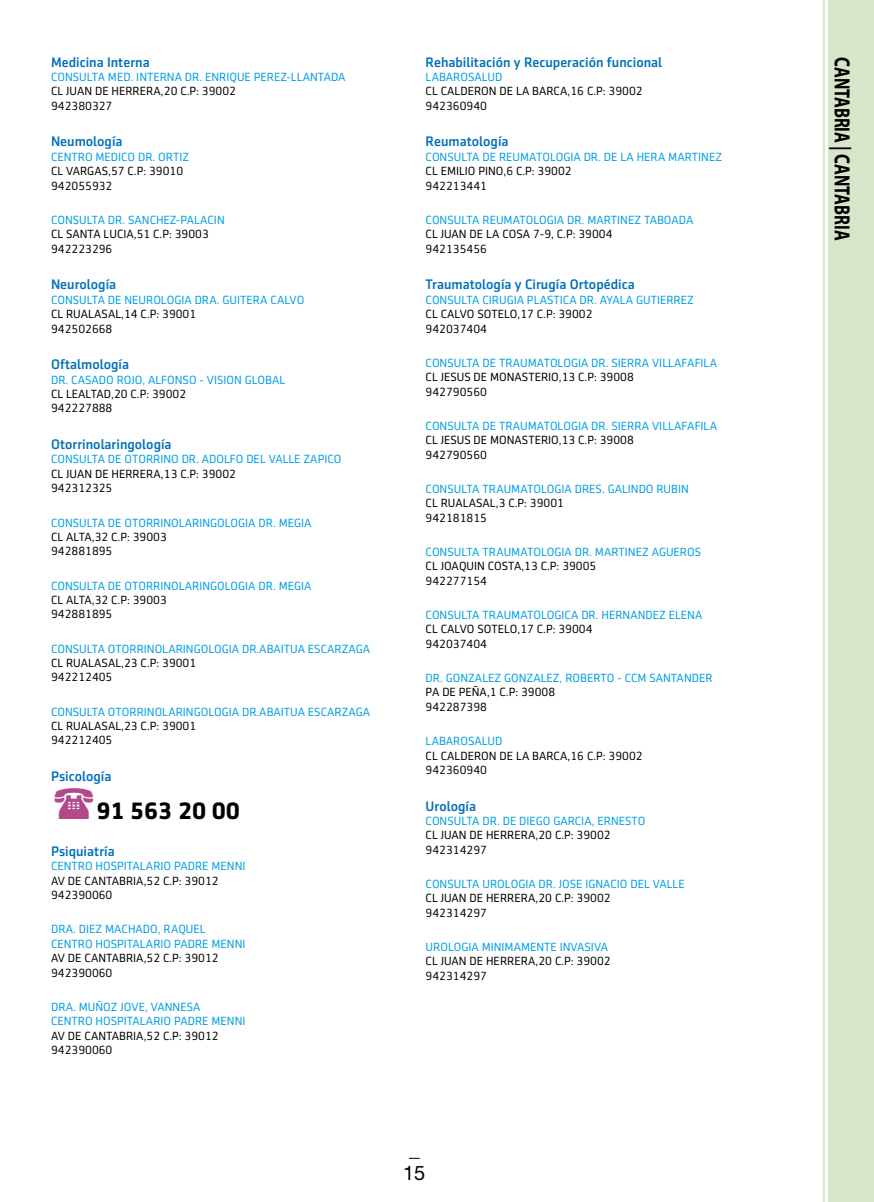
<style>
.page{position:relative;width:874px;height:1202px;background:#fff}
.page>*{position:absolute;margin:0;border:0;box-sizing:border-box;transform-origin:0 0}
.ICONO{font:700 24px "Sentico Sans DT";letter-spacing:-.005em;color:#000}
.t1{font:700 22px "Myriad Pro";color:#000;scale:.75 1}
.t2{font:20px "Helvetica Neue LT Std";color:#000}
.NOMBRE_ESPECIALIDAD{font:500 14px "Sentico Sans DT";color:#0070ba}
.TEXTO_ENTIDAD{font:12px "Sentico Sans DT";color:#009fe3}
.DOMICILIO{font:12px "Sentico Sans DT";color:#000}
.TELEFONO{font:12px "Sentico Sans DT";color:#000}
.CENTRO{font:12px "Sentico Sans DT";color:#009fe3}
</style>
<div class="page">
<div style="left:828px;top:0;width:45px;height:1202px;background:#d7e6c8"></div>
<hr style="left:822px;top:0;width:2px;height:1202px;background:#d7e6c8">
<p class="NOMBRE_ESPECIALIDAD" style="left:51px;top:54px;width:100px">Medicina Interna</p>
<p class="TEXTO_ENTIDAD" style="left:51px;top:70px;width:296px">CONSULTA MED. INTERNA DR. ENRIQUE PEREZ-LLANTADA</p>
<p class="DOMICILIO" style="left:51px;top:85px;width:186px">CL JUAN DE HERRERA,20 C.P: 39002</p>
<p class="TELEFONO" style="left:51px;top:99px;width:63px">942380327</p>
<p class="NOMBRE_ESPECIALIDAD" style="left:51px;top:134px;width:73px">Neumología</p>
<p class="TEXTO_ENTIDAD" style="left:51px;top:150px;width:139px">CENTRO MEDICO DR. ORTIZ</p>
<p class="DOMICILIO" style="left:51px;top:165px;width:133px">CL VARGAS,57 C.P: 39010</p>
<p class="TELEFONO" style="left:51px;top:179px;width:63px">942055932</p>
<p class="TEXTO_ENTIDAD" style="left:51px;top:213px;width:175px">CONSULTA DR. SANCHEZ-PALACIN</p>
<p class="DOMICILIO" style="left:51px;top:228px;width:159px">CL SANTA LUCIA,51 C.P: 39003</p>
<p class="TELEFONO" style="left:51px;top:242px;width:63px">942223296</p>
<p class="NOMBRE_ESPECIALIDAD" style="left:51px;top:277px;width:67px">Neurología</p>
<p class="TEXTO_ENTIDAD" style="left:51px;top:293px;width:255px">CONSULTA DE NEUROLOGIA DRA. GUITERA CALVO</p>
<p class="DOMICILIO" style="left:51px;top:308px;width:147px">CL RUALASAL,14 C.P: 39001</p>
<p class="TELEFONO" style="left:51px;top:322px;width:63px">942502668</p>
<p class="NOMBRE_ESPECIALIDAD" style="left:51px;top:357px;width:79px">Oftalmología</p>
<p class="TEXTO_ENTIDAD" style="left:51px;top:373px;width:235px">DR. CASADO ROJO, ALFONSO - VISION GLOBAL</p>
<p class="DOMICILIO" style="left:51px;top:387px;width:137px">CL LEALTAD,20 C.P: 39002</p>
<p class="TELEFONO" style="left:51px;top:402px;width:63px">942227888</p>
<p class="NOMBRE_ESPECIALIDAD" style="left:51px;top:436px;width:122px">Otorrinolaringología</p>
<p class="TEXTO_ENTIDAD" style="left:51px;top:453px;width:291px">CONSULTA DE OTORRINO DR. ADOLFO DEL VALLE ZAPICO</p>
<p class="DOMICILIO" style="left:51px;top:467px;width:186px">CL JUAN DE HERRERA,13 C.P: 39002</p>
<p class="TELEFONO" style="left:51px;top:482px;width:63px">942312325</p>
<p class="TEXTO_ENTIDAD" style="left:51px;top:516px;width:262px">CONSULTA DE OTORRINOLARINGOLOGIA DR. MEGIA</p>
<p class="DOMICILIO" style="left:51px;top:530px;width:117px">CL ALTA,32 C.P: 39003</p>
<p class="TELEFONO" style="left:51px;top:545px;width:63px">942881895</p>
<p class="TEXTO_ENTIDAD" style="left:51px;top:579px;width:262px">CONSULTA DE OTORRINOLARINGOLOGIA DR. MEGIA</p>
<p class="DOMICILIO" style="left:51px;top:593px;width:117px">CL ALTA,32 C.P: 39003</p>
<p class="TELEFONO" style="left:51px;top:608px;width:63px">942881895</p>
<p class="TEXTO_ENTIDAD" style="left:51px;top:642px;width:320px">CONSULTA OTORRINOLARINGOLOGIA DR.ABAITUA ESCARZAGA</p>
<p class="DOMICILIO" style="left:51px;top:656px;width:147px">CL RUALASAL,23 C.P: 39001</p>
<p class="TELEFONO" style="left:51px;top:671px;width:63px">942212405</p>
<p class="TEXTO_ENTIDAD" style="left:51px;top:705px;width:320px">CONSULTA OTORRINOLARINGOLOGIA DR.ABAITUA ESCARZAGA</p>
<p class="DOMICILIO" style="left:51px;top:719px;width:147px">CL RUALASAL,23 C.P: 39001</p>
<p class="TELEFONO" style="left:51px;top:734px;width:63px">942212405</p>
<p class="NOMBRE_ESPECIALIDAD" style="left:51px;top:768px;width:62px">Psicología</p>
<p class="ICONO" style="left:96px;top:797px;width:145px">91 563 20 00</p>
<p class="NOMBRE_ESPECIALIDAD" style="left:51px;top:843px;width:65px">Psiquiatría</p>
<p class="TEXTO_ENTIDAD" style="left:51px;top:860px;width:196px">CENTRO HOSPITALARIO PADRE MENNI</p>
<p class="DOMICILIO" style="left:51px;top:874px;width:169px">AV DE CANTABRIA,52 C.P: 39012</p>
<p class="TELEFONO" style="left:51px;top:888px;width:63px">942390060</p>
<p class="TEXTO_ENTIDAD" style="left:51px;top:923px;width:156px">DRA. DIEZ MACHADO, RAQUEL</p>
<p class="CENTRO" style="left:51px;top:937px;width:196px">CENTRO HOSPITALARIO PADRE MENNI</p>
<p class="DOMICILIO" style="left:51px;top:951px;width:169px">AV DE CANTABRIA,52 C.P: 39012</p>
<p class="TELEFONO" style="left:51px;top:966px;width:63px">942390060</p>
<p class="TEXTO_ENTIDAD" style="left:51px;top:1000px;width:151px">DRA. MUÑOZ JOVE, VANNESA</p>
<p class="CENTRO" style="left:51px;top:1015px;width:196px">CENTRO HOSPITALARIO PADRE MENNI</p>
<p class="DOMICILIO" style="left:51px;top:1029px;width:169px">AV DE CANTABRIA,52 C.P: 39012</p>
<p class="TELEFONO" style="left:51px;top:1043px;width:63px">942390060</p>
<p class="NOMBRE_ESPECIALIDAD" style="left:425px;top:54px;width:238px">Rehabilitación y Recuperación funcional</p>
<p class="TEXTO_ENTIDAD" style="left:425px;top:70px;width:78px">LABAROSALUD</p>
<p class="DOMICILIO" style="left:425px;top:85px;width:218px">CL CALDERON DE LA BARCA,16 C.P: 39002</p>
<p class="TELEFONO" style="left:425px;top:99px;width:63px">942360940</p>
<p class="NOMBRE_ESPECIALIDAD" style="left:425px;top:134px;width:84px">Reumatología</p>
<p class="TEXTO_ENTIDAD" style="left:425px;top:150px;width:298px">CONSULTA DE REUMATOLOGIA DR. DE LA HERA MARTINEZ</p>
<p class="DOMICILIO" style="left:425px;top:165px;width:147px">CL EMILIO PINO,6 C.P: 39002</p>
<p class="TELEFONO" style="left:425px;top:179px;width:63px">942213441</p>
<p class="TEXTO_ENTIDAD" style="left:425px;top:213px;width:269px">CONSULTA REUMATOLOGIA DR. MARTINEZ TABOADA</p>
<p class="DOMICILIO" style="left:425px;top:228px;width:188px">CL JUAN DE LA COSA 7-9, C.P: 39004</p>
<p class="TELEFONO" style="left:425px;top:242px;width:63px">942135456</p>
<p class="NOMBRE_ESPECIALIDAD" style="left:425px;top:277px;width:210px">Traumatología y Cirugía Ortopédica</p>
<p class="TEXTO_ENTIDAD" style="left:425px;top:293px;width:269px">CONSULTA CIRUGIA PLASTICA DR. AYALA GUTIERREZ</p>
<p class="DOMICILIO" style="left:425px;top:308px;width:168px">CL CALVO SOTELO,17 C.P: 39002</p>
<p class="TELEFONO" style="left:425px;top:322px;width:63px">942037404</p>
<p class="TEXTO_ENTIDAD" style="left:425px;top:356px;width:293px">CONSULTA DE TRAUMATOLOGIA DR. SIERRA VILLAFAFILA</p>
<p class="DOMICILIO" style="left:425px;top:371px;width:209px">CL JESUS DE MONASTERIO,13 C.P: 39008</p>
<p class="TELEFONO" style="left:425px;top:385px;width:63px">942790560</p>
<p class="TEXTO_ENTIDAD" style="left:425px;top:419px;width:293px">CONSULTA DE TRAUMATOLOGIA DR. SIERRA VILLAFAFILA</p>
<p class="DOMICILIO" style="left:425px;top:434px;width:209px">CL JESUS DE MONASTERIO,13 C.P: 39008</p>
<p class="TELEFONO" style="left:425px;top:448px;width:63px">942790560</p>
<p class="TEXTO_ENTIDAD" style="left:425px;top:482px;width:264px">CONSULTA TRAUMATOLOGIA DRES. GALINDO RUBIN</p>
<p class="DOMICILIO" style="left:425px;top:497px;width:140px">CL RUALASAL,3 C.P: 39001</p>
<p class="TELEFONO" style="left:425px;top:511px;width:63px">942181815</p>
<p class="TEXTO_ENTIDAD" style="left:425px;top:545px;width:277px">CONSULTA TRAUMATOLOGIA DR. MARTINEZ AGUEROS</p>
<p class="DOMICILIO" style="left:425px;top:560px;width:172px">CL JOAQUIN COSTA,13 C.P: 39005</p>
<p class="TELEFONO" style="left:425px;top:574px;width:63px">942277154</p>
<p class="TEXTO_ENTIDAD" style="left:425px;top:608px;width:278px">CONSULTA TRAUMATOLOGICA DR. HERNANDEZ ELENA</p>
<p class="DOMICILIO" style="left:425px;top:623px;width:168px">CL CALVO SOTELO,17 C.P: 39004</p>
<p class="TELEFONO" style="left:425px;top:637px;width:63px">942037404</p>
<p class="TEXTO_ENTIDAD" style="left:425px;top:671px;width:288px">DR. GONZALEZ GONZALEZ, ROBERTO - CCM SANTANDER</p>
<p class="DOMICILIO" style="left:425px;top:686px;width:131px">PA DE PEÑA,1 C.P: 39008</p>
<p class="TELEFONO" style="left:425px;top:700px;width:63px">942287398</p>
<p class="TEXTO_ENTIDAD" style="left:425px;top:734px;width:78px">LABAROSALUD</p>
<p class="DOMICILIO" style="left:425px;top:749px;width:218px">CL CALDERON DE LA BARCA,16 C.P: 39002</p>
<p class="TELEFONO" style="left:425px;top:763px;width:63px">942360940</p>
<p class="NOMBRE_ESPECIALIDAD" style="left:425px;top:798px;width:52px">Urología</p>
<p class="TEXTO_ENTIDAD" style="left:425px;top:814px;width:221px">CONSULTA DR. DE DIEGO GARCIA, ERNESTO</p>
<p class="DOMICILIO" style="left:425px;top:829px;width:186px">CL JUAN DE HERRERA,20 C.P: 39002</p>
<p class="TELEFONO" style="left:425px;top:843px;width:63px">942314297</p>
<p class="TEXTO_ENTIDAD" style="left:425px;top:877px;width:260px">CONSULTA UROLOGIA DR. JOSE IGNACIO DEL VALLE</p>
<p class="DOMICILIO" style="left:425px;top:892px;width:186px">CL JUAN DE HERRERA,20 C.P: 39002</p>
<p class="TELEFONO" style="left:425px;top:906px;width:63px">942314297</p>
<p class="TEXTO_ENTIDAD" style="left:425px;top:940px;width:184px">UROLOGIA MINIMAMENTE INVASIVA</p>
<p class="DOMICILIO" style="left:425px;top:955px;width:186px">CL JUAN DE HERRERA,20 C.P: 39002</p>
<p class="TELEFONO" style="left:425px;top:969px;width:63px">942314297</p>
<h3 class="t2" style="left:403px;top:1161px;width:24px">15</h3>
<h2 class="t1" style="left:854px;top:57px;width:246px;rotate:90deg">CANTABRIA | CANTABRIA</h2>
</div>
